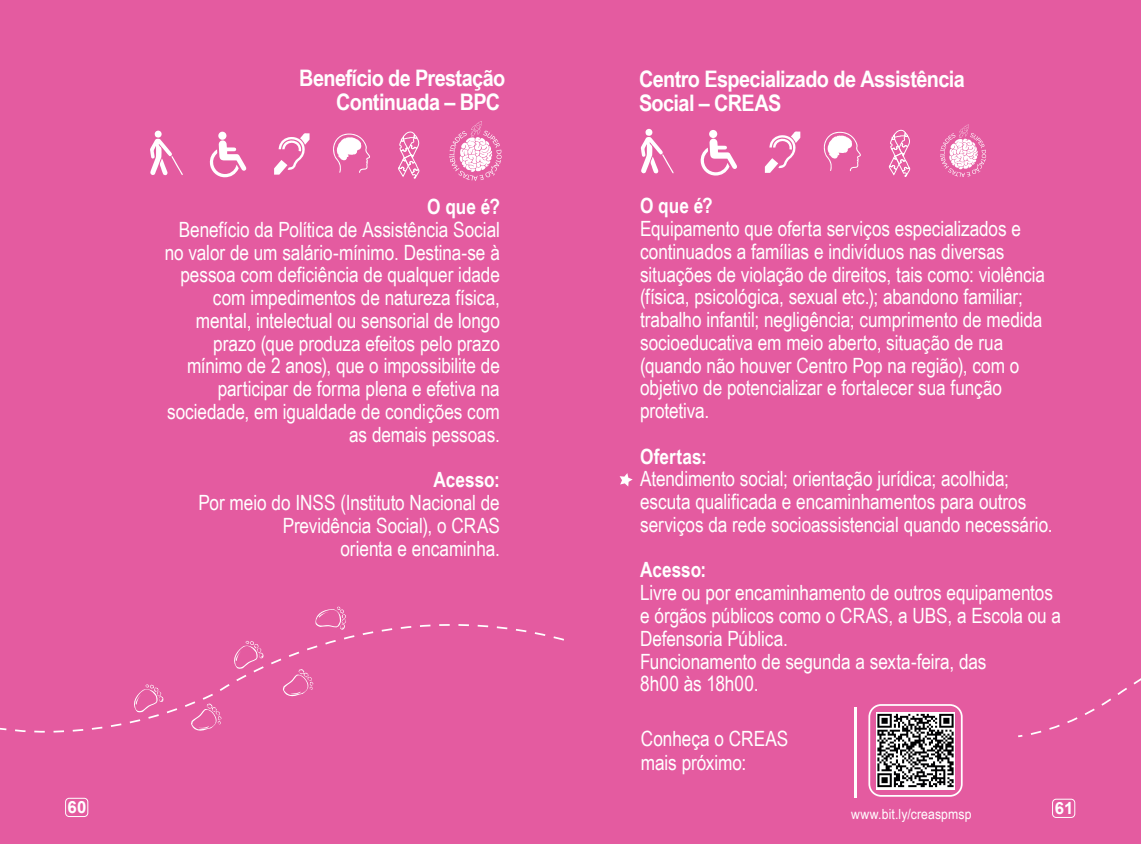
<style>
.page{position:relative;width:1141px;height:844px;background:#fff}
.page>*{position:absolute;margin:0;border:0;box-sizing:border-box;transform-origin:0 0}
.t1{font:700 22.75px/24.5px "Arial Narrow";letter-spacing:-.025em;color:#fff;scale:1.07 1}
.t2{font:21px/22.8px "Arial Narrow";letter-spacing:-.005em;color:#fff}
.t3{font:700 21px "Arial Narrow";color:#fff}
.t4{font:700 16.8px "Arial";color:#fff}
.t5{font:14px "Arial Narrow";letter-spacing:.01em;color:#fff;scale:1.07 1}
</style>
<div class="page">
<div style="left:0;top:0;width:1141px;height:843px;background:#e45ba0"></div>
<svg style="left:1018px;top:678px;width:123px;height:59px"></svg>
<svg style="left:700px;top:138px;width:37px;height:37px"></svg>
<div style="left:709px;top:130px;width:8px;height:8px;background:#fff;border-radius:50%"></div>
<svg style="left:765px;top:131px;width:35px;height:42px"></svg>
<svg style="left:823px;top:132px;width:38px;height:39px"></svg>
<div style="left:645px;top:129px;width:7px;height:7px;background:#fff;border-radius:50%"></div>
<svg style="left:641px;top:137px;width:33px;height:37px"></svg>
<svg style="left:888px;top:129px;width:22px;height:48px"></svg>
<svg style="left:940px;top:124px;width:46px;height:53px"></svg>
<svg style="left:209px;top:140px;width:37px;height:37px"></svg>
<div style="left:218px;top:132px;width:9px;height:8px;background:#fff;border-radius:50%"></div>
<svg style="left:274px;top:133px;width:36px;height:41px"></svg>
<svg style="left:333px;top:133px;width:37px;height:40px"></svg>
<div style="left:155px;top:131px;width:7px;height:7px;background:#fff;border-radius:50%"></div>
<svg style="left:150px;top:139px;width:33px;height:36px"></svg>
<svg style="left:398px;top:131px;width:22px;height:47px"></svg>
<svg style="left:449px;top:121px;width:53px;height:59px"></svg>
<svg style="left:0;top:624px;width:564px;height:109px"></svg>
<svg style="left:313px;top:606px;width:33px;height:23px"></svg>
<svg style="left:230px;top:640px;width:34px;height:29px"></svg>
<svg style="left:130px;top:684px;width:34px;height:28px"></svg>
<svg style="left:283px;top:668px;width:30px;height:28px"></svg>
<svg style="left:191px;top:702px;width:30px;height:29px"></svg>
<svg style="left:620px;top:473px;width:13px;height:13px"></svg>
<div style="left:1052px;top:798px;width:23px;height:19px;border:1px solid #fff;border-radius:4px"></div>
<div style="left:65px;top:797px;width:23px;height:19px;border:1px solid #fff;border-radius:4px"></div>
<div style="left:868px;top:704px;width:95px;height:92px;border:2px solid #fff;border-radius:12px"></div>
<img style="left:876px;top:712px;width:79px;height:77px">
<hr style="left:854px;top:706px;width:2px;height:91px;background:#fff">
<p class="t1" style="left:299px;top:64px;width:194px;text-align:right">Benefício de Prestação<br>Continuada – BPC</p>
<p class="t3" style="left:427px;top:191px;width:74px">O que é?</p>
<p class="t2" style="left:165px;top:217px;width:337px;text-align:right">Benefício da Política de Assistência Social no valor de um salário-mínimo. Destina-se à pessoa com deficiência de qualquer idade com impedimentos de natureza física, mental, intelectual ou sensorial de longo prazo (que produza efeitos pelo prazo mínimo de 2 anos), que o impossibilite de participar de forma plena e efetiva na sociedade, em igualdade de condições com as demais pessoas.</p>
<p class="t3" style="left:434px;top:464px;width:68px">Acesso:</p>
<p class="t2" style="left:198px;top:490px;width:303px;text-align:right">Por meio do INSS (Instituto Nacional de<br>Previdência Social), o CRAS<br>orienta e encaminha.</p>
<p class="t1" style="left:639px;top:65px;width:306px">Centro Especializado de Assistência<br>Social – CREAS</p>
<p class="t3" style="left:640px;top:190px;width:74px">O que é?</p>
<p class="t2" style="left:640px;top:216px;width:407px">Equipamento que oferta serviços especializados e continuados a famílias e indivíduos nas diversas situações de violação de direitos, tais como: violência (física, psicológica, sexual etc.); abandono familiar; trabalho infantil; negligência; cumprimento de medida socioeducativa em meio aberto, situação de rua (quando não houver Centro Pop na região), com o objetivo de potencializar e fortalecer sua função protetiva.</p>
<p class="t3" style="left:640px;top:440px;width:68px">Ofertas:</p>
<p class="t2" style="left:640px;top:466px;width:414px">Atendimento social; orientação jurídica; acolhida; escuta qualificada e encaminhamentos para outros serviços da rede socioassistencial quando necessário.</p>
<p class="t3" style="left:640px;top:554px;width:68px">Acesso:</p>
<p class="t2" style="left:640px;top:580px;width:423px">Livre ou por encaminhamento de outros equipamentos e órgãos públicos como o CRAS, a UBS, a Escola ou a Defensoria Pública.<br>Funcionamento de segunda a sexta-feira, das<br>8h00 às 18h00.</p>
<p class="t2" style="left:641px;top:725px;width:149px;line-height:24.5px">Conheça o CREAS mais próximo:</p>
<p class="t4" style="left:68px;top:795px;width:20px">60</p>
<p class="t4" style="left:1055px;top:796px;width:20px">61</p>
<p class="t5" style="left:851px;top:803px;width:114px">www.bit.ly/creaspmsp</p>
</div>
